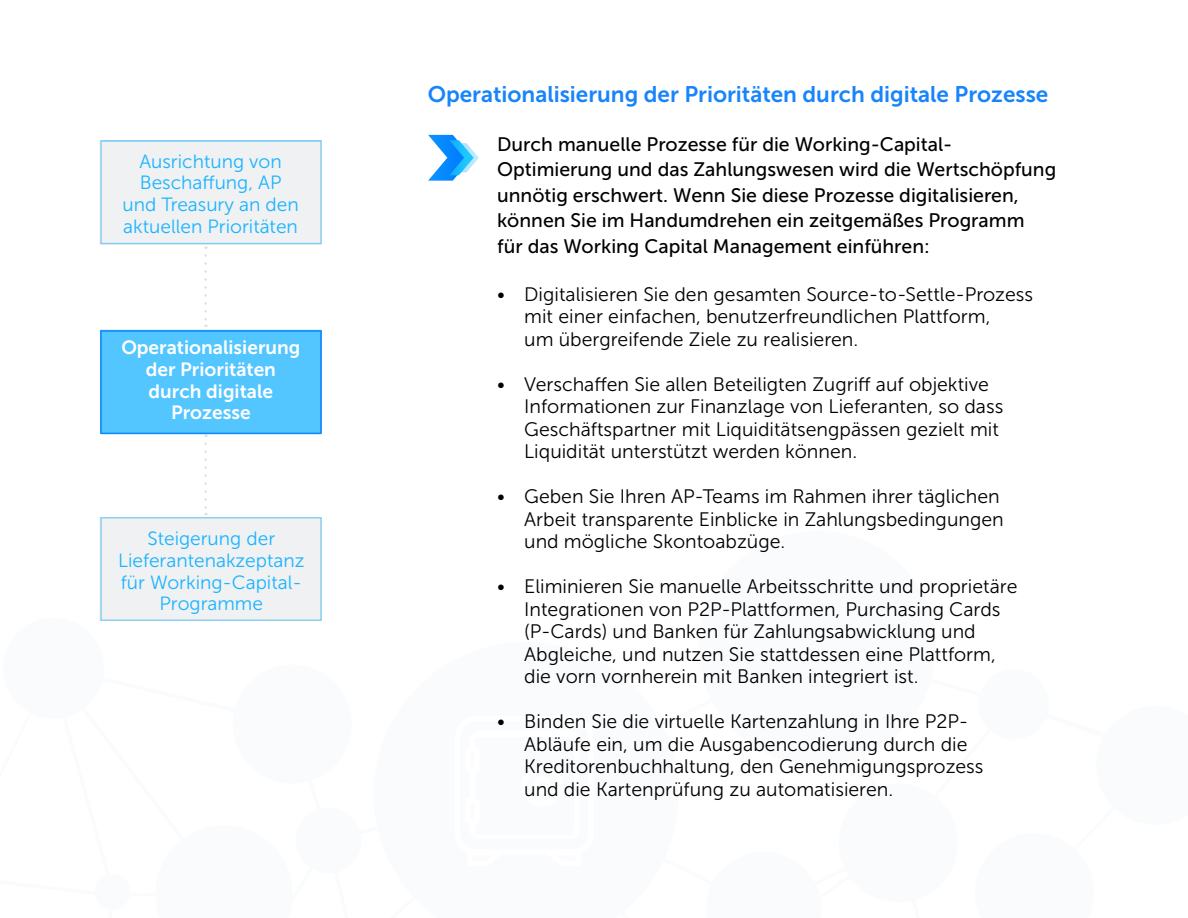
<style>
.page{position:relative;width:1188px;height:918px;background:#fff}
.page>*{position:absolute;margin:0;border:0;box-sizing:border-box;transform-origin:0 0}
.t1{font:22.5px "Museo Sans 700";color:#1884fb}
.t2{font:19.5px/22.5px "Museo Sans 300";color:#000}
.t3{font:19.5px/25.5px "Museo Sans 500";color:#000}
.t4{font:19.2px/21.6px "Museo Sans 300";color:#1ab4ff;text-align:center}
.t5{font:19.2px/21.6px "Museo Sans 700";color:#fff;text-align:center}
</style>
<div class="page">
<svg style="left:428px;top:135px;width:51px;height:46px"></svg>
<div style="left:99px;top:141px;width:223px;height:104px;background:#eff1f2;border:1px solid #dfe3e5"></div>
<div style="left:100px;top:330px;width:222px;height:103px;background:#53c6ff"></div>
<div style="left:99px;top:517px;width:223px;height:104px;background:#eff1f2;border:1px solid #dfe3e5"></div>
<svg style="left:204px;top:255px;width:3px;height:72px"></svg>
<svg style="left:204px;top:444px;width:3px;height:71px"></svg>
<div style="left:100px;top:330px;width:222px;height:104px;border:1px solid #1783fb"></div>
<p class="t4" style="left:122px;top:150px;width:178px">Ausrichtung von<br>Beschaffung, AP und Treasury an den aktuellen Prioritäten</p>
<p class="t5" style="left:121px;top:337px;width:181px">Operationalisierung der Prioritäten durch digitale<br>Prozesse</p>
<p class="t4" style="left:118px;top:528px;width:188px">Steigerung der<br>Lieferantenakzeptanz für Working-Capital-<br>Programme</p>
<p class="t1" style="left:428px;top:82px;width:622px">Operationalisierung der Prioritäten durch digitale Prozesse</p>
<p class="t3" style="left:497px;top:131px;width:561px">Durch manuelle Prozesse für die Working-Capital-Optimierung und das Zahlungswesen wird die Wertschöpfung unnötig erschwert. Wenn Sie diese Prozesse digitalisieren, können Sie im Handumdrehen ein zeitgemäßes Programm<br>für das Working Capital Management einführen:</p>
<p class="t2" style="left:524px;top:283px;width:510px;text-indent:-27px">• Digitalisieren Sie den gesamten Source-to-Settle-Prozess mit einer einfachen, benutzerfreundlichen Plattform,<br>um übergreifende Ziele zu realisieren.</p>
<p class="t2" style="left:524px;top:373px;width:481px;text-indent:-27px">• Verschaffen Sie allen Beteiligten Zugriff auf objektive Informationen zur Finanzlage von Lieferanten, so dass Geschäftspartner mit Liquiditätsengpässen gezielt mit Liquidität unterstützt werden können.</p>
<p class="t2" style="left:524px;top:485px;width:481px;text-indent:-27px">• Geben Sie Ihren AP-Teams im Rahmen ihrer täglichen<br>Arbeit transparente Einblicke in Zahlungsbedingungen und mögliche Skontoabzüge.</p>
<p class="t2" style="left:524px;top:575px;width:495px;text-indent:-27px">• Eliminieren Sie manuelle Arbeitsschritte und proprietäre Integrationen von P2P-Plattformen, Purchasing Cards (P-Cards) und Banken für Zahlungsabwicklung und Abgleiche, und nutzen Sie stattdessen eine Plattform, die vorn vornherein mit Banken integriert ist.</p>
<p class="t2" style="left:524px;top:710px;width:461px;text-indent:-27px">• Binden Sie die virtuelle Kartenzahlung in Ihre P2P-Abläufe ein, um die Ausgabencodierung durch die Kreditorenbuchhaltung, den Genehmigungsprozess und die Kartenprüfung zu automatisieren.</p>
</div>
